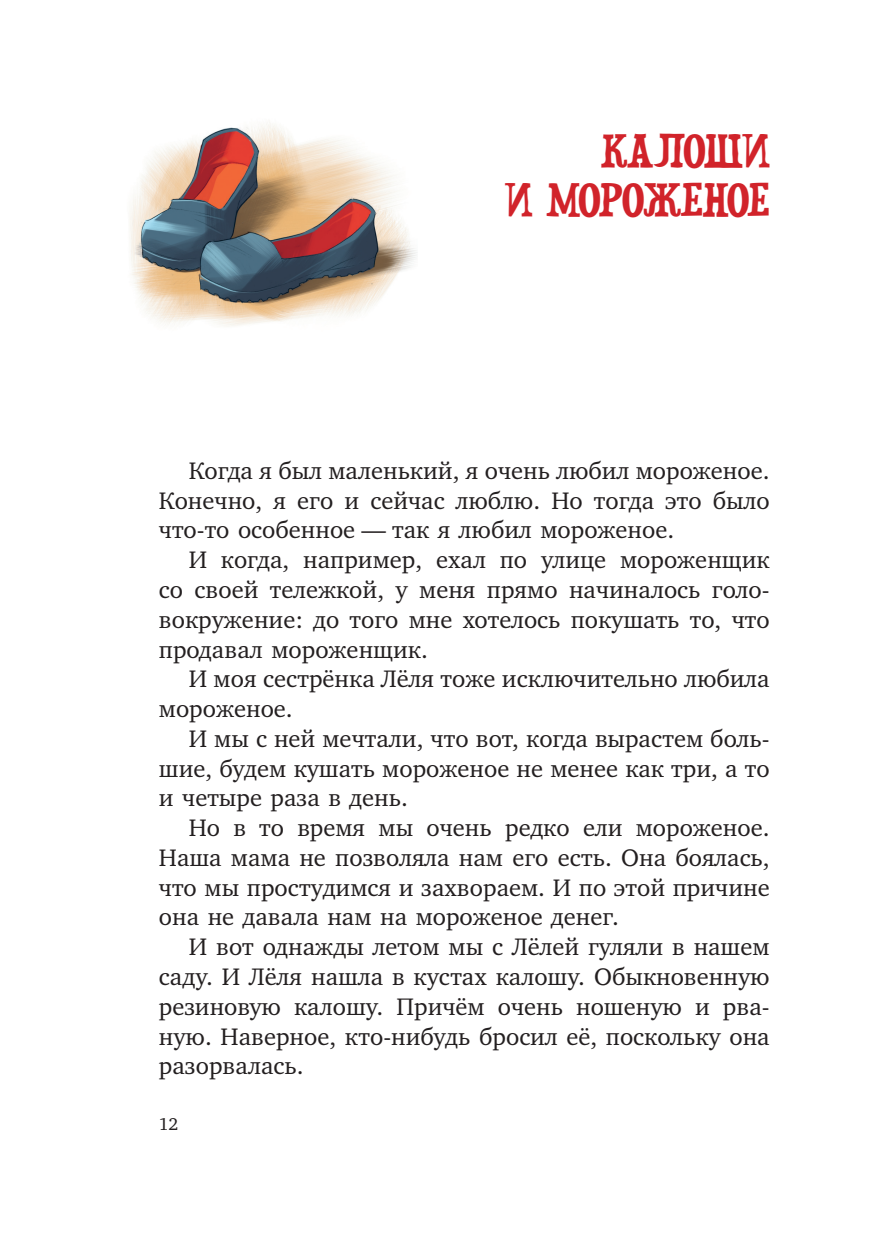
<style>
.page{position:relative;width:869px;height:1241px;background:#fff}
.page>*{position:absolute;margin:0;border:0;box-sizing:border-box;transform-origin:0 0}
.t1{font:42px/49px "Duality";letter-spacing:-.03em;color:#d1232a;text-align:right}
.t2{font:24.5px/29.8px "Charter ITC";color:#231f20;text-align:justify}
.t3{font:17.5px "Charter ITC";color:#231f20}
</style>
<div class="page">
<img style="left:130px;top:122px;width:287px;height:204px">
<h1 class="t1" style="left:504px;top:129px;width:266px">КАЛОШИ<br>И МОРОЖЕНОЕ</h1>
<p class="t2" style="left:159px;top:457px;width:612px;text-indent:30px">Когда я был маленький, я очень любил мороженое.<br>Конечно, я его и сейчас люблю. Но тогда это было что-то особенное — так я любил мороженое.</p>
<p class="t2" style="left:159px;top:547px;width:612px;text-indent:30px">И когда, например, ехал по улице мороженщик со своей тележкой, у меня прямо начиналось голо&shy;вокружение: до того мне хотелось покушать то, что продавал мороженщик.</p>
<p class="t2" style="left:159px;top:666px;width:612px;text-indent:30px">И моя сестрёнка Лёля тоже исключительно любила мороженое.</p>
<p class="t2" style="left:159px;top:725px;width:612px;text-indent:30px">И мы с ней мечтали, что вот, когда вырастем боль&shy;шие, будем кушать мороженое не менее как три, а то и четыре раза в день.</p>
<p class="t2" style="left:159px;top:814px;width:612px;text-indent:30px">Но в то время мы очень редко ели мороженое.<br>Наша мама не позволяла нам его есть. Она боялась, что мы простудимся и захвораем. И по этой причине она не давала нам на мороженое денег.</p>
<p class="t2" style="left:159px;top:933px;width:612px;text-indent:30px">И вот однажды летом мы с Лёлей гуляли в нашем саду. И Лёля нашла в кустах калошу. Обыкновенную резиновую калошу. Причём очень ношеную и рва&shy;ную. Наверное, кто-нибудь бросил её, поскольку она разорвалась.</p>
<p class="t3" style="left:159px;top:1116px;width:21px">12</p>
</div>
